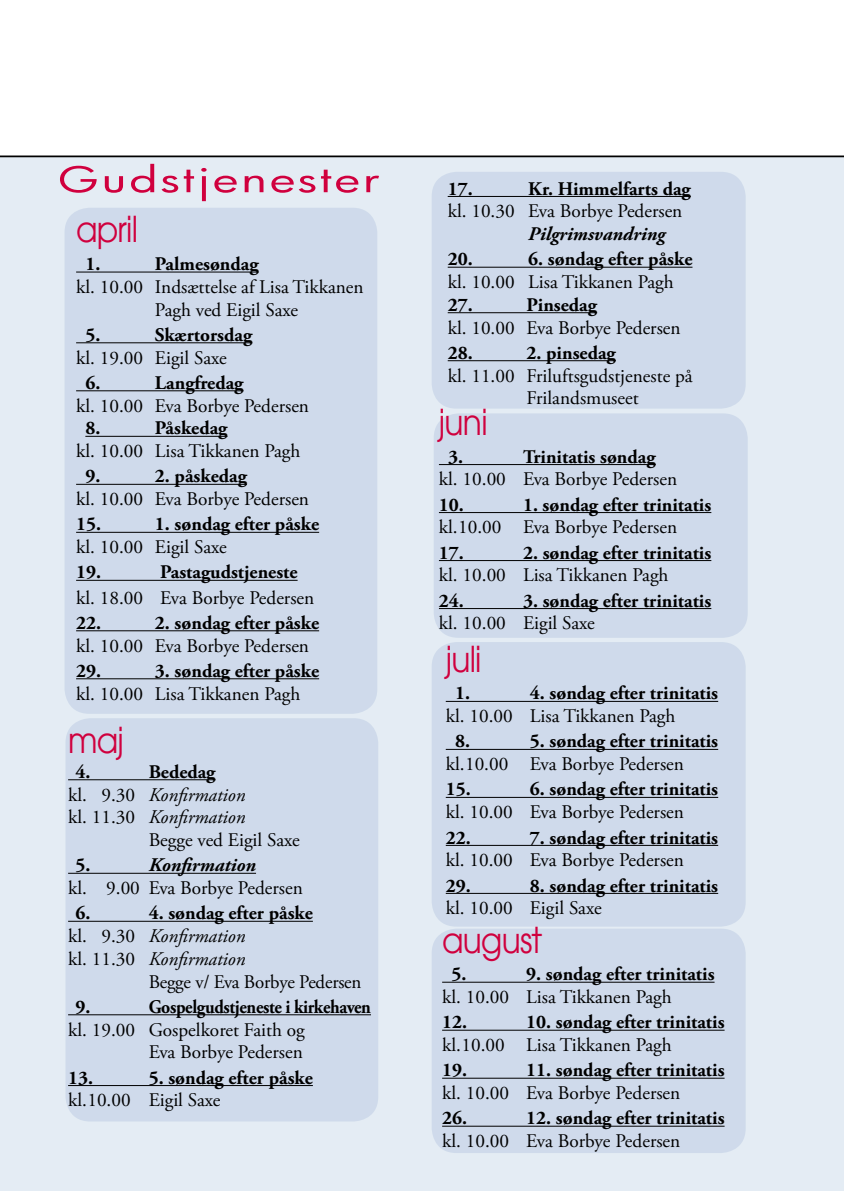
<style>
.page{position:relative;width:844px;height:1191px;background:#fff}
.page>*{position:absolute;margin:0;border:0;box-sizing:border-box;transform-origin:0 0}
.t1{font:35px "Avant Garde";letter-spacing:-.025em;color:#d0003e;scale:.9 1}
.t2{font:19.25px/22.8px "Adobe Garamond Pro";color:#000}
.t3{font:700 19.25px "Adobe Garamond Pro";color:#000}
.t4{font:italic 19.25px "Adobe Garamond Pro";color:#000}
.t5{font:700 19.25px "Adobe Garamond Pro";letter-spacing:-.02em;color:#000;scale:.92 1}
.t6{font:italic 700 19.25px "Adobe Garamond Pro";color:#000}
.s1{font-style:normal}
</style>
<div class="page">
<div style="left:0;top:157px;width:843px;height:1034px;background:#e4ecf4"></div>
<div style="left:64px;top:208px;width:313px;height:506px;background:#cfdaeb;border-radius:25px"></div>
<div style="left:433px;top:413px;width:314px;height:225px;background:#cfdaeb;border-radius:25px"></div>
<hr style="left:76px;top:271px;width:182px;height:1px;background:#000">
<hr style="left:76px;top:342px;width:176px;height:1px;background:#000">
<hr style="left:76px;top:390px;width:167px;height:1px;background:#000">
<hr style="left:85px;top:436px;width:142px;height:1px;background:#000">
<hr style="left:76px;top:484px;width:171px;height:1px;background:#000">
<hr style="left:76px;top:532px;width:243px;height:1px;background:#000">
<hr style="left:76px;top:580px;width:221px;height:1px;background:#000">
<hr style="left:76px;top:630px;width:243px;height:1px;background:#000">
<hr style="left:76px;top:678px;width:243px;height:1px;background:#000">
<div style="left:65px;top:718px;width:313px;height:403px;background:#cfdaeb;border-radius:25px"></div>
<hr style="left:68px;top:779px;width:147px;height:1px;background:#000">
<hr style="left:68px;top:872px;width:188px;height:1px;background:#000">
<hr style="left:68px;top:920px;width:245px;height:1px;background:#000">
<hr style="left:68px;top:1014px;width:303px;height:1px;background:#000">
<hr style="left:68px;top:1085px;width:245px;height:1px;background:#000">
<svg style="left:0;top:155px;width:843px;height:2px;background:#424242"></svg>
<svg style="left:60px;top:164px;width:319px;height:37px;background:#e0c2d4"></svg>
<div style="left:431px;top:642px;width:314px;height:284px;background:#cfdaeb;border-radius:25px"></div>
<div style="left:431px;top:172px;width:314px;height:236px;background:#cfdaeb;border-radius:25px"></div>
<hr style="left:447px;top:196px;width:243px;height:1px;background:#000">
<hr style="left:447px;top:267px;width:245px;height:1px;background:#000">
<hr style="left:447px;top:312px;width:150px;height:1px;background:#000">
<hr style="left:447px;top:360px;width:168px;height:1px;background:#000">
<hr style="left:445px;top:701px;width:273px;height:1px;background:#000">
<hr style="left:445px;top:749px;width:273px;height:1px;background:#000">
<hr style="left:445px;top:797px;width:273px;height:1px;background:#000">
<hr style="left:445px;top:845px;width:273px;height:1px;background:#000">
<hr style="left:445px;top:893px;width:273px;height:1px;background:#000">
<div style="left:431px;top:928px;width:314px;height:225px;background:#cfdaeb;border-radius:25px"></div>
<hr style="left:442px;top:981px;width:272px;height:1px;background:#000">
<hr style="left:442px;top:1029px;width:282px;height:1px;background:#000">
<hr style="left:442px;top:1077px;width:282px;height:1px;background:#000">
<hr style="left:442px;top:1125px;width:282px;height:1px;background:#000">
<hr style="left:439px;top:464px;width:216px;height:1px;background:#000">
<hr style="left:439px;top:512px;width:272px;height:1px;background:#000">
<hr style="left:439px;top:560px;width:272px;height:1px;background:#000">
<hr style="left:439px;top:608px;width:272px;height:1px;background:#000">
<h1 class="t1" style="left:76px;top:208px;width:70px">april</h1>
<p class="t3" style="left:85px;top:253px;width:17px">1.</p>
<p class="t3" style="left:155px;top:253px;width:105px">Palmesøndag</p>
<p class="t2" style="left:155px;top:276px;width:210px;text-indent:-79px">kl. 10.00 Indsættelse af Lisa Tikkanen<br>Pagh ved Eigil Saxe</p>
<p class="t3" style="left:85px;top:323px;width:17px">5.</p>
<p class="t3" style="left:155px;top:323px;width:99px">Skærtorsdag</p>
<p class="t2" style="left:76px;top:347px;width:152px">kl. 19.00 Eigil Saxe</p>
<p class="t3" style="left:85px;top:371px;width:17px">6.</p>
<p class="t3" style="left:155px;top:371px;width:90px">Langfredag</p>
<p class="t2" style="left:76px;top:395px;width:234px">kl. 10.00 Eva Borbye Pedersen</p>
<p class="t3" style="left:85px;top:417px;width:17px">8.</p>
<p class="t3" style="left:155px;top:417px;width:74px">Påskedag</p>
<p class="t2" style="left:76px;top:440px;width:226px">kl. 10.00 Lisa Tikkanen Pagh</p>
<p class="t3" style="left:85px;top:465px;width:17px">9.</p>
<p class="t3" style="left:155px;top:465px;width:93px">2. påskedag</p>
<p class="t2" style="left:76px;top:488px;width:234px">kl. 10.00 Eva Borbye Pedersen</p>
<p class="t3" style="left:76px;top:513px;width:27px">15.</p>
<p class="t3" style="left:155px;top:513px;width:166px">1. søndag efter påske</p>
<p class="t2" style="left:76px;top:536px;width:152px">kl. 10.00 Eigil Saxe</p>
<p class="t3" style="left:76px;top:561px;width:27px">19.</p>
<p class="t3" style="left:160px;top:561px;width:139px">Pastagudstjeneste</p>
<p class="t2" style="left:76px;top:587px;width:240px">kl. 18.00 Eva Borbye Pedersen</p>
<p class="t3" style="left:76px;top:611px;width:27px">22.</p>
<p class="t3" style="left:155px;top:611px;width:166px">2. søndag efter påske</p>
<p class="t2" style="left:76px;top:635px;width:234px">kl. 10.00 Eva Borbye Pedersen</p>
<p class="t3" style="left:76px;top:659px;width:27px">29.</p>
<p class="t3" style="left:155px;top:659px;width:166px">3. søndag efter påske</p>
<p class="t2" style="left:76px;top:683px;width:226px">kl. 10.00 Lisa Tikkanen Pagh</p>
<h1 class="t1" style="left:68px;top:718px;width:64px">maj</h1>
<p class="t3" style="left:76px;top:760px;width:17px">4.</p>
<p class="t3" style="left:149px;top:760px;width:68px">Bededag</p>
<p class="t4" style="left:68px;top:783px;width:179px"><span class="s1">kl. 9.30</span> Konfirmation</p>
<p class="t4" style="left:68px;top:805px;width:179px"><span class="s1">kl. 11.30</span> Konfirmation</p>
<p class="t2" style="left:149px;top:829px;width:153px">Begge ved Eigil Saxe</p>
<p class="t3" style="left:76px;top:854px;width:17px">5.</p>
<p class="t6" style="left:149px;top:854px;width:109px">Konfirmation</p>
<p class="t2" style="left:68px;top:877px;width:236px">kl. 9.00 Eva Borbye Pedersen</p>
<p class="t3" style="left:76px;top:902px;width:17px">6.</p>
<p class="t3" style="left:149px;top:902px;width:166px">4. søndag efter påske</p>
<p class="t4" style="left:68px;top:924px;width:179px"><span class="s1">kl. 9.30</span> Konfirmation</p>
<p class="t4" style="left:68px;top:947px;width:179px"><span class="s1">kl. 11.30</span> Konfirmation</p>
<p class="t2" style="left:149px;top:970px;width:214px">Begge v/ Eva Borbye Pedersen</p>
<p class="t3" style="left:76px;top:995px;width:17px">9.</p>
<p class="t5" style="left:149px;top:995px;width:243px">Gospelgudstjeneste i kirkehaven</p>
<p class="t2" style="left:68px;top:1018px;width:238px;text-align:right">kl. 19.00 Gospelkoret Faith og<br>Eva Borbye Pedersen</p>
<p class="t3" style="left:68px;top:1066px;width:27px">13.</p>
<p class="t3" style="left:149px;top:1066px;width:166px">5. søndag efter påske</p>
<p class="t2" style="left:68px;top:1089px;width:154px">kl.10.00 Eigil Saxe</p>
<p class="t3" style="left:447px;top:177px;width:27px">17.</p>
<p class="t3" style="left:528px;top:177px;width:164px">Kr. Himmelfarts dag</p>
<p class="t2" style="left:447px;top:200px;width:236px">kl. 10.30 Eva Borbye Pedersen</p>
<p class="t6" style="left:528px;top:223px;width:138px">Pilgrimsvandring</p>
<p class="t3" style="left:447px;top:248px;width:27px">20.</p>
<p class="t3" style="left:528px;top:248px;width:166px">6. søndag efter påske</p>
<p class="t2" style="left:447px;top:271px;width:227px">kl. 10.00 Lisa Tikkanen Pagh</p>
<p class="t3" style="left:447px;top:293px;width:27px">27.</p>
<p class="t3" style="left:526px;top:293px;width:72px">Pinsedag</p>
<p class="t2" style="left:447px;top:317px;width:234px">kl. 10.00 Eva Borbye Pedersen</p>
<p class="t3" style="left:447px;top:341px;width:27px">28.</p>
<p class="t3" style="left:526px;top:341px;width:91px">2. pinsedag</p>
<p class="t2" style="left:526px;top:365px;width:168px;text-indent:-79px">kl. 11.00 Friluftsgudstjeneste på<br>Frilandsmuseet</p>
<h1 class="t1" style="left:439px;top:401px;width:56px">juni</h1>
<p class="t3" style="left:448px;top:445px;width:17px">3.</p>
<p class="t3" style="left:523px;top:445px;width:134px">Trinitatis søndag</p>
<p class="t2" style="left:439px;top:468px;width:240px">kl. 10.00 Eva Borbye Pedersen</p>
<p class="t3" style="left:439px;top:493px;width:27px">10.</p>
<p class="t3" style="left:523px;top:493px;width:190px">1. søndag efter trinitatis</p>
<p class="t2" style="left:439px;top:516px;width:240px">kl.10.00 Eva Borbye Pedersen</p>
<p class="t3" style="left:439px;top:541px;width:27px">17.</p>
<p class="t3" style="left:523px;top:541px;width:190px">2. søndag efter trinitatis</p>
<p class="t2" style="left:439px;top:564px;width:231px">kl. 10.00 Lisa Tikkanen Pagh</p>
<p class="t3" style="left:439px;top:589px;width:27px">24.</p>
<p class="t3" style="left:523px;top:589px;width:190px">3. søndag efter trinitatis</p>
<p class="t2" style="left:439px;top:612px;width:157px">kl. 10.00 Eigil Saxe</p>
<h1 class="t1" style="left:445px;top:638px;width:41px">juli</h1>
<p class="t3" style="left:455px;top:682px;width:17px">1.</p>
<p class="t3" style="left:529px;top:682px;width:190px">4. søndag efter trinitatis</p>
<p class="t2" style="left:445px;top:705px;width:231px">kl. 10.00 Lisa Tikkanen Pagh</p>
<p class="t3" style="left:455px;top:730px;width:17px">8.</p>
<p class="t3" style="left:529px;top:730px;width:190px">5. søndag efter trinitatis</p>
<p class="t2" style="left:445px;top:753px;width:240px">kl.10.00 Eva Borbye Pedersen</p>
<p class="t3" style="left:445px;top:778px;width:27px">15.</p>
<p class="t3" style="left:529px;top:778px;width:190px">6. søndag efter trinitatis</p>
<p class="t2" style="left:445px;top:801px;width:240px">kl. 10.00 Eva Borbye Pedersen</p>
<p class="t3" style="left:445px;top:826px;width:27px">22.</p>
<p class="t3" style="left:529px;top:826px;width:190px">7. søndag efter trinitatis</p>
<p class="t2" style="left:445px;top:849px;width:240px">kl. 10.00 Eva Borbye Pedersen</p>
<p class="t3" style="left:445px;top:874px;width:27px">29.</p>
<p class="t3" style="left:529px;top:874px;width:190px">8. søndag efter trinitatis</p>
<p class="t2" style="left:445px;top:897px;width:157px">kl. 10.00 Eigil Saxe</p>
<h1 class="t1" style="left:442px;top:918px;width:113px">august</h1>
<p class="t3" style="left:451px;top:963px;width:17px">5.</p>
<p class="t3" style="left:526px;top:963px;width:190px">9. søndag efter trinitatis</p>
<p class="t2" style="left:442px;top:986px;width:231px">kl. 10.00 Lisa Tikkanen Pagh</p>
<p class="t3" style="left:442px;top:1011px;width:27px">12.</p>
<p class="t3" style="left:526px;top:1011px;width:200px">10. søndag efter trinitatis</p>
<p class="t2" style="left:442px;top:1034px;width:231px">kl.10.00 Lisa Tikkanen Pagh</p>
<p class="t3" style="left:442px;top:1059px;width:27px">19.</p>
<p class="t3" style="left:526px;top:1059px;width:200px">11. søndag efter trinitatis</p>
<p class="t2" style="left:442px;top:1082px;width:240px">kl. 10.00 Eva Borbye Pedersen</p>
<p class="t3" style="left:442px;top:1107px;width:27px">26.</p>
<p class="t3" style="left:526px;top:1107px;width:200px">12. søndag efter trinitatis</p>
<p class="t2" style="left:442px;top:1130px;width:240px">kl. 10.00 Eva Borbye Pedersen</p>
</div>
